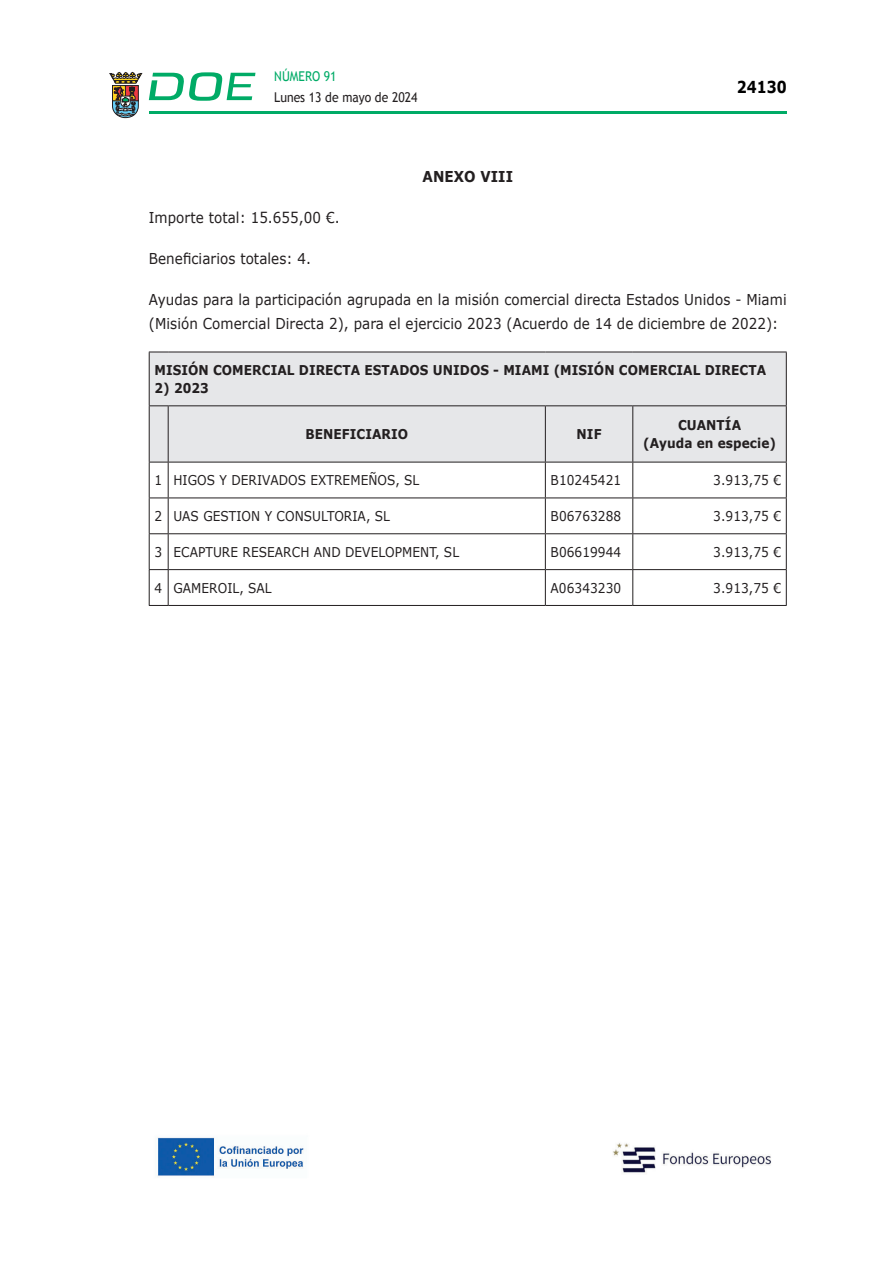
<style>
.page{position:relative;width:893px;height:1263px;background:#fff}
.page>*{position:absolute;margin:0;border:0;box-sizing:border-box;transform-origin:0 0}
.t1{font:700 16.5px "Verdana";color:#000;scale:.85 1}
.CUERPO_DE_TEXTO{font:15px/24px "Verdana";letter-spacing:.005em;color:#231f20;scale:.9 1}
.CUERPO_DE_TEXTO-2{font:700 15px "Verdana";letter-spacing:.005em;color:#231f20;scale:.9 1}
.CUERPO_DE_TEXTO-3{font:13.5px "Verdana";letter-spacing:.005em;color:#231f20;scale:.9 1}
.TABLATITULO{font:700 13.5px/18px "Verdana";letter-spacing:.005em;color:#231f20;text-align:center;scale:.9 1}
.t2{font:13.5px "Trebuchet MS";color:#231f20;scale:.9 1}
.t3{font:13.5px "Trebuchet MS";color:#00ab67;scale:.9 1}
</style>
<div class="page">
<hr style="left:149px;top:111px;width:638px;height:3px;background:#00ab66">
<svg style="left:109px;top:72px;width:33px;height:46px"></svg>
<svg style="left:149px;top:72px;width:106px;height:29px"></svg>
<div style="left:150px;top:353px;width:636px;height:109px;background:#e6e7e9"></div>
<svg style="left:150px;top:352px;width:18px;height:1px"></svg>
<hr style="left:149px;top:352px;width:1px;height:53px;background:#231f20">
<hr style="left:168px;top:352px;width:377px;height:1px;background:#231f20">
<hr style="left:545px;top:352px;width:88px;height:1px;background:#231f20">
<hr style="left:633px;top:352px;width:154px;height:1px;background:#231f20">
<hr style="left:786px;top:352px;width:1px;height:53px;background:#231f20">
<svg style="left:149px;top:405px;width:19px;height:1px"></svg>
<hr style="left:149px;top:406px;width:1px;height:56px;background:#231f20">
<hr style="left:168px;top:405px;width:377px;height:1px;background:#231f20">
<hr style="left:168px;top:406px;width:1px;height:56px;background:#231f20">
<hr style="left:545px;top:405px;width:88px;height:1px;background:#231f20">
<hr style="left:545px;top:406px;width:1px;height:56px;background:#231f20">
<hr style="left:633px;top:405px;width:154px;height:1px;background:#231f20">
<hr style="left:632px;top:406px;width:1px;height:56px;background:#231f20">
<hr style="left:786px;top:406px;width:1px;height:56px;background:#231f20">
<svg style="left:150px;top:462px;width:18px;height:1px"></svg>
<hr style="left:149px;top:462px;width:1px;height:35px;background:#231f20">
<hr style="left:168px;top:462px;width:377px;height:1px;background:#231f20">
<hr style="left:168px;top:462px;width:1px;height:35px;background:#231f20">
<hr style="left:545px;top:462px;width:88px;height:1px;background:#231f20">
<hr style="left:545px;top:462px;width:1px;height:35px;background:#231f20">
<hr style="left:633px;top:462px;width:154px;height:1px;background:#231f20">
<hr style="left:632px;top:462px;width:1px;height:35px;background:#231f20">
<hr style="left:786px;top:462px;width:1px;height:35px;background:#231f20">
<svg style="left:149px;top:497px;width:19px;height:1px"></svg>
<hr style="left:149px;top:498px;width:1px;height:35px;background:#231f20">
<hr style="left:168px;top:497px;width:377px;height:1px;background:#231f20">
<hr style="left:168px;top:498px;width:1px;height:35px;background:#231f20">
<hr style="left:545px;top:497px;width:88px;height:1px;background:#231f20">
<hr style="left:545px;top:498px;width:1px;height:35px;background:#231f20">
<hr style="left:633px;top:497px;width:154px;height:1px;background:#231f20">
<hr style="left:632px;top:498px;width:1px;height:35px;background:#231f20">
<hr style="left:786px;top:498px;width:1px;height:35px;background:#231f20">
<svg style="left:149px;top:533px;width:19px;height:1px"></svg>
<hr style="left:149px;top:534px;width:1px;height:35px;background:#231f20">
<hr style="left:168px;top:533px;width:377px;height:1px;background:#231f20">
<hr style="left:168px;top:534px;width:1px;height:35px;background:#231f20">
<hr style="left:545px;top:533px;width:88px;height:1px;background:#231f20">
<hr style="left:545px;top:534px;width:1px;height:35px;background:#231f20">
<hr style="left:633px;top:533px;width:154px;height:1px;background:#231f20">
<hr style="left:632px;top:534px;width:1px;height:35px;background:#231f20">
<hr style="left:786px;top:534px;width:1px;height:35px;background:#231f20">
<svg style="left:149px;top:569px;width:19px;height:1px"></svg>
<hr style="left:149px;top:570px;width:1px;height:35px;background:#231f20">
<hr style="left:168px;top:569px;width:377px;height:1px;background:#231f20">
<hr style="left:168px;top:570px;width:1px;height:35px;background:#231f20">
<hr style="left:545px;top:569px;width:88px;height:1px;background:#231f20">
<hr style="left:545px;top:570px;width:1px;height:35px;background:#231f20">
<hr style="left:633px;top:569px;width:154px;height:1px;background:#231f20">
<hr style="left:632px;top:570px;width:1px;height:35px;background:#231f20">
<hr style="left:786px;top:570px;width:1px;height:35px;background:#231f20">
<svg style="left:149px;top:605px;width:19px;height:1px"></svg>
<hr style="left:168px;top:605px;width:377px;height:1px;background:#231f20">
<hr style="left:545px;top:605px;width:88px;height:1px;background:#231f20">
<hr style="left:633px;top:605px;width:154px;height:1px;background:#231f20">
<img style="left:157px;top:1137px;width:614px;height:40px">
<p class="t3" style="left:274px;top:68px;width:71px">NÚMERO 91</p>
<p class="t2" style="left:274px;top:89px;width:161px">Lunes 13 de mayo de 2024</p>
<p class="CUERPO_DE_TEXTO-2" style="left:422px;top:166px;width:102px">ANEXO VIII</p>
<p class="t1" style="left:737px;top:76px;width:60px">24130</p>
<p class="CUERPO_DE_TEXTO" style="left:149px;top:205px;width:213px">Importe total: 15.655,00 €.</p>
<p class="CUERPO_DE_TEXTO" style="left:149px;top:246px;width:182px">Beneficiarios totales: 4.</p>
<p class="CUERPO_DE_TEXTO" style="left:149px;top:287px;width:710px">Ayudas para la participación agrupada en la misión comercial directa Estados Unidos - Miami (Misión Comercial Directa 2), para el ejercicio 2023 (Acuerdo de 14 de diciembre de 2022):</p>
<p class="TABLATITULO" style="left:154px;top:361px;width:681px">MISIÓN COMERCIAL DIRECTA ESTADOS UNIDOS - MIAMI (MISIÓN COMERCIAL DIRECTA</p>
<p class="TABLATITULO" style="left:154px;top:379px;width:62px">2) 2023</p>
<p class="TABLATITULO" style="left:305px;top:425px;width:116px">BENEFICIARIO</p>
<p class="TABLATITULO" style="left:577px;top:425px;width:29px">NIF</p>
<p class="TABLATITULO" style="left:643px;top:416px;width:149px">CUANTÍA<br>(Ayuda en especie)</p>
<p class="CUERPO_DE_TEXTO-3" style="left:154px;top:472px;width:10px">1</p>
<p class="CUERPO_DE_TEXTO-3" style="left:173px;top:472px;width:275px">HIGOS Y DERIVADOS EXTREMEÑOS, SL</p>
<p class="CUERPO_DE_TEXTO-3" style="left:551px;top:472px;width:80px">B10245421</p>
<p class="CUERPO_DE_TEXTO-3" style="left:713px;top:472px;width:77px">3.913,75 €</p>
<p class="CUERPO_DE_TEXTO-3" style="left:154px;top:507px;width:10px">2</p>
<p class="CUERPO_DE_TEXTO-3" style="left:173px;top:507px;width:242px">UAS GESTION Y CONSULTORIA, SL</p>
<p class="CUERPO_DE_TEXTO-3" style="left:551px;top:507px;width:80px">B06763288</p>
<p class="CUERPO_DE_TEXTO-3" style="left:713px;top:507px;width:77px">3.913,75 €</p>
<p class="CUERPO_DE_TEXTO-3" style="left:154px;top:543px;width:10px">3</p>
<p class="CUERPO_DE_TEXTO-3" style="left:173px;top:543px;width:319px">ECAPTURE RESEARCH AND DEVELOPMENT, SL</p>
<p class="CUERPO_DE_TEXTO-3" style="left:551px;top:543px;width:80px">B06619944</p>
<p class="CUERPO_DE_TEXTO-3" style="left:713px;top:543px;width:77px">3.913,75 €</p>
<p class="CUERPO_DE_TEXTO-3" style="left:154px;top:579px;width:10px">4</p>
<p class="CUERPO_DE_TEXTO-3" style="left:173px;top:579px;width:111px">GAMEROIL, SAL</p>
<p class="CUERPO_DE_TEXTO-3" style="left:551px;top:579px;width:80px">A06343230</p>
<p class="CUERPO_DE_TEXTO-3" style="left:713px;top:579px;width:77px">3.913,75 €</p>
</div>
